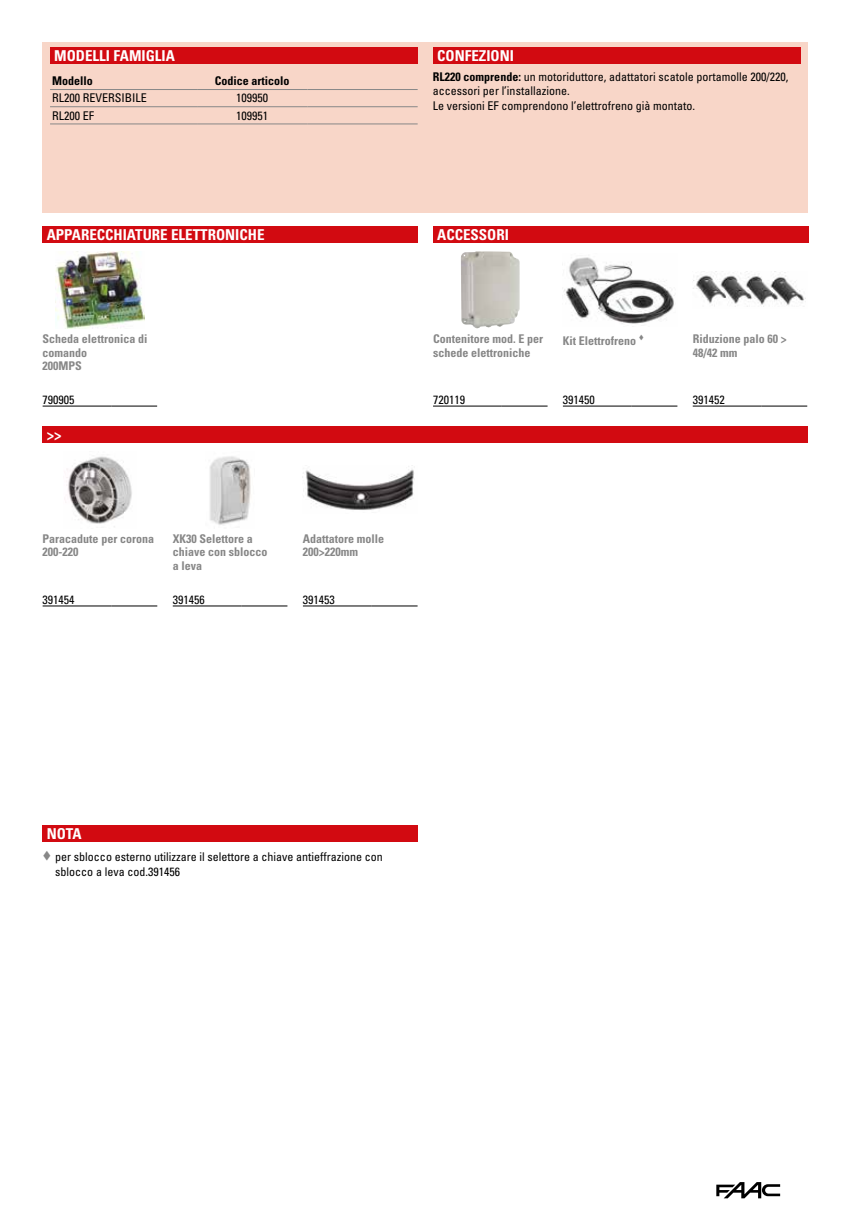
<style>
.page{position:relative;width:851px;height:1221px;background:#fff}
.page>*{position:absolute;margin:0;border:0;box-sizing:border-box;transform-origin:0 0}
.t1{font:700 condensed 15px "Univers LT Std";color:#fff}
.t2{font:condensed 12px/14.4px "Univers LT Std";color:#000}
.t3{font:700 condensed 12px/13.5px "Univers LT Std";color:#878787}
.t4{font:700 condensed 12px "Univers LT Std";color:#000}
.s1{font-weight:700}
.s2{color:#878787}
</style>
<div class="page">
<svg style="left:716px;top:1182px;width:64px;height:16px"></svg>
<div style="left:43px;top:43px;width:765px;height:170px;background:#f8d6c8"></div>
<div style="left:50px;top:47px;width:367px;height:17px;background:#d20a11"></div>
<hr style="left:50px;top:89px;width:147px;height:1px;background:#878787">
<hr style="left:197px;top:89px;width:110px;height:1px;background:#878787">
<hr style="left:307px;top:89px;width:110px;height:1px;background:#878787">
<hr style="left:50px;top:106px;width:147px;height:1px;background:#878787">
<hr style="left:50px;top:123px;width:147px;height:1px;background:#878787">
<hr style="left:197px;top:106px;width:110px;height:1px;background:#878787">
<hr style="left:197px;top:123px;width:110px;height:1px;background:#878787">
<hr style="left:307px;top:106px;width:110px;height:1px;background:#878787">
<hr style="left:307px;top:123px;width:110px;height:1px;background:#878787">
<div style="left:433px;top:47px;width:367px;height:17px;background:#d20a11"></div>
<div style="left:43px;top:226px;width:374px;height:17px;background:#d20a11"></div>
<img style="left:55px;top:251px;width:90px;height:77px">
<hr style="left:43px;top:405px;width:68px;height:1px;background:#000">
<hr style="left:111px;top:405px;width:46px;height:1px;background:#000">
<div style="left:433px;top:226px;width:375px;height:17px;background:#d20a11"></div>
<img style="left:461px;top:251px;width:58px;height:77px">
<hr style="left:433px;top:405px;width:68px;height:1px;background:#000">
<hr style="left:501px;top:405px;width:46px;height:1px;background:#000">
<img style="left:564px;top:257px;width:111px;height:67px">
<hr style="left:562px;top:405px;width:69px;height:1px;background:#000">
<hr style="left:631px;top:405px;width:46px;height:1px;background:#000">
<img style="left:693px;top:271px;width:113px;height:36px">
<hr style="left:692px;top:405px;width:69px;height:1px;background:#000">
<hr style="left:761px;top:405px;width:46px;height:1px;background:#000">
<div style="left:43px;top:425px;width:765px;height:17px;background:#d20a11"></div>
<img style="left:66px;top:456px;width:66px;height:71px">
<hr style="left:43px;top:605px;width:68px;height:1px;background:#000">
<hr style="left:111px;top:605px;width:46px;height:1px;background:#000">
<img style="left:209px;top:456px;width:42px;height:69px">
<hr style="left:173px;top:605px;width:68px;height:1px;background:#000">
<hr style="left:241px;top:605px;width:46px;height:1px;background:#000">
<img style="left:303px;top:465px;width:112px;height:45px">
<hr style="left:303px;top:605px;width:68px;height:1px;background:#000">
<hr style="left:371px;top:605px;width:46px;height:1px;background:#000">
<div style="left:43px;top:825px;width:374px;height:17px;background:#d20a11"></div>
<p class="t1" style="left:54px;top:46px;width:122px">MODELLI FAMIGLIA</p>
<p class="t4" style="left:52px;top:74px;width:42px">Modello</p>
<p class="t4" style="left:215px;top:74px;width:76px">Codice articolo</p>
<p class="t2" style="left:52px;top:91px;width:96px">RL200 REVERSIBILE</p>
<p class="t2" style="left:236px;top:91px;width:33px">109950</p>
<p class="t2" style="left:52px;top:108px;width:43px">RL200 EF</p>
<p class="t2" style="left:236px;top:108px;width:33px">109951</p>
<p class="t1" style="left:47px;top:225px;width:219px">APPARECCHIATURE ELETTRONICHE</p>
<p class="t3" style="left:43px;top:332px;width:106px">Scheda elettronica di comando<br>200MPS</p>
<p class="t2" style="left:43px;top:392px;width:33px">790905</p>
<p class="t1" style="left:47px;top:425px;width:16px">&gt;&gt;</p>
<p class="t3" style="left:43px;top:532px;width:113px">Paracadute per corona<br>200-220</p>
<p class="t2" style="left:43px;top:592px;width:33px">391454</p>
<p class="t3" style="left:173px;top:532px;width:96px">XK30 Selettore a chiave con sblocco a leva</p>
<p class="t2" style="left:173px;top:592px;width:33px">391456</p>
<p class="t3" style="left:303px;top:532px;width:83px">Adattatore molle<br>200&gt;220mm</p>
<p class="t2" style="left:303px;top:592px;width:33px">391453</p>
<p class="t1" style="left:437px;top:46px;width:78px">CONFEZIONI</p>
<p class="t2" style="left:433px;top:69px;width:357px"><span class="s1">RL220 comprende:</span> un motoriduttore, adattatori scatole portamolle 200/220, accessori per l’installazione.<br>Le versioni EF comprendono l’elettrofreno già montato.</p>
<p class="t1" style="left:437px;top:225px;width:73px">ACCESSORI</p>
<p class="t3" style="left:433px;top:332px;width:111px">Contenitore mod. E per schede elettroniche</p>
<p class="t2" style="left:433px;top:392px;width:33px">720119</p>
<p class="t3" style="left:562px;top:333px;width:83px">Kit Elettrofreno ▼</p>
<p class="t2" style="left:562px;top:392px;width:33px">391450</p>
<p class="t3" style="left:692px;top:332px;width:95px">Riduzione palo 60 &gt;<br>48/42 mm</p>
<p class="t2" style="left:692px;top:392px;width:33px">391452</p>
<p class="t1" style="left:47px;top:824px;width:36px">NOTA</p>
<p class="t2" style="left:55px;top:849px;width:329px;text-indent:-13px"><span class="s2">▼</span> per sblocco esterno utilizzare il selettore a chiave antieffrazione con sblocco a leva cod.391456</p>
</div>
